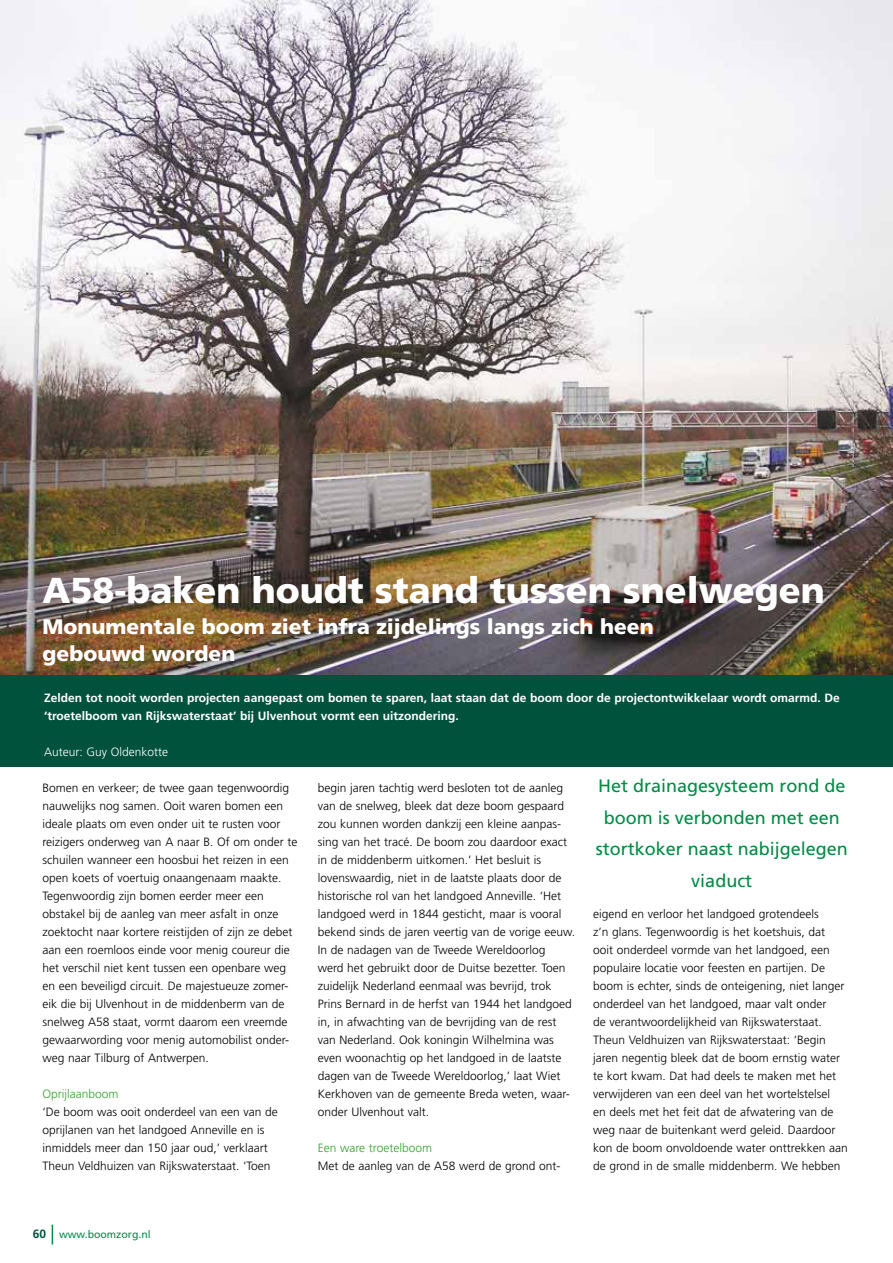
<style>
.page{position:relative;width:893px;height:1263px;background:#fff}
.page>*{position:absolute;margin:0;border:0;box-sizing:border-box;transform-origin:0 0}
.t1{font:900 36px "Frutiger";color:#fff}
.t2{font:900 21px/27px "Frutiger";color:#fff}
.t3{font:18px/31.5px "Frutiger";color:#008b45;text-align:center}
.t4{font:300 12px/18px "Frutiger";color:#000}
.t5{font:700 12px/18px "Frutiger";color:#fff}
.t6{font:300 12px "Frutiger";color:#35a32c}
.t7{font:300 12px "Frutiger";color:#fff}
.t8{font:10.5px "Frutiger";color:#008b45}
.s1{font-weight:700;font-size:12px;color:#00523c}
</style>
<div class="page">
<svg style="left:52px;top:1225px;width:1px;height:19px"></svg>
<img style="left:0;top:0;width:893px;height:675px">
<div style="left:0;top:675px;width:893px;height:91px;background:#00523c"></div>
<hr style="left:892px;top:0;width:1px;height:170px;background:#fecc00">
<h1 class="t1" style="left:43px;top:569px;width:784px">A58-baken houdt stand tussen snelwegen</h1>
<h2 class="t2" style="left:43px;top:613px;width:613px">Monumentale boom ziet infra zijdelings langs zich heen gebouwd worden</h2>
<p class="t5" style="left:44px;top:689px;width:797px">Zelden tot nooit worden projecten aangepast om bomen te sparen, laat staan dat de boom door de projectontwikkelaar wordt omarmd. De ‘troetelboom van Rijkswaterstaat’ bij Ulvenhout vormt een uitzondering.</p>
<p class="t7" style="left:44px;top:745px;width:126px">Auteur: Guy Oldenkotte</p>
<p class="t4" style="left:43px;top:779px;width:256px">Bomen en verkeer; de twee gaan tegenwoordig nauwelijks nog samen. Ooit waren bomen een ideale plaats om even onder uit te rusten voor reizigers onderweg van A naar B. Of om onder te schuilen wanneer een hoosbui het reizen in een open koets of voertuig onaangenaam maakte.<br>Tegenwoordig zijn bomen eerder meer een obstakel bij de aanleg van meer asfalt in onze zoektocht naar kortere reistijden of zijn ze debet aan een roemloos einde voor menig coureur die het verschil niet kent tussen een openbare weg en een beveiligd circuit. De majestueuze zomer&shy;eik die bij Ulvenhout in de middenberm van de snelweg A58 staat, vormt daarom een vreemde gewaarwording voor menig automobilist onder&shy;weg naar Tilburg of Antwerpen.</p>
<p class="t6" style="left:43px;top:1087px;width:78px">Oprijlaanboom</p>
<p class="t4" style="left:43px;top:1103px;width:237px">‘De boom was ooit onderdeel van een van de oprijlanen van het landgoed Anneville en is inmiddels meer dan 150 jaar oud,’ verklaart Theun Veldhuizen van Rijkswaterstaat. ‘Toen</p>
<p class="t4" style="left:318px;top:779px;width:259px">begin jaren tachtig werd besloten tot de aanleg van de snelweg, bleek dat deze boom gespaard zou kunnen worden dankzij een kleine aanpas&shy;sing van het tracé. De boom zou daardoor exact in de middenberm uitkomen.’ Het besluit is lovenswaardig, niet in de laatste plaats door de historische rol van het landgoed Anneville. ‘Het landgoed werd in 1844 gesticht, maar is vooral bekend sinds de jaren veertig van de vorige eeuw.<br>In de nadagen van de Tweede Wereldoorlog<br>werd het gebruikt door de Duitse bezetter. Toen zuidelijk Nederland eenmaal was bevrijd, trok Prins Bernard in de herfst van 1944 het landgoed in, in afwachting van de bevrijding van de rest van Nederland. Ook koningin Wilhelmina was even woonachtig op het landgoed in de laatste dagen van de Tweede Wereldoorlog,’ laat Wiet Kerkhoven van de gemeente Breda weten, waar&shy;onder Ulvenhout valt.</p>
<p class="t6" style="left:318px;top:1141px;width:116px">Een ware troetelboom</p>
<p class="t4" style="left:318px;top:1157px;width:244px">Met de aanleg van de A58 werd de grond ont-</p>
<h3 class="t3" style="left:596px;top:770px;width:254px">Het drainagesysteem rond de boom is verbonden met een stortkoker naast nabijgelegen viaduct</h3>
<p class="t4" style="left:593px;top:905px;width:256px">eigend en verloor het landgoed grotendeels<br>z’n glans. Tegenwoordig is het koetshuis, dat ooit onderdeel vormde van het landgoed, een populaire locatie voor feesten en partijen. De boom is echter, sinds de onteigening, niet langer onderdeel van het landgoed, maar valt onder<br>de verantwoordelijkheid van Rijkswaterstaat.<br>Theun Veldhuizen van Rijkswaterstaat: ‘Begin jaren negentig bleek dat de boom ernstig water te kort kwam. Dat had deels te maken met het verwijderen van een deel van het wortelstelsel<br>en deels met het feit dat de afwatering van de weg naar de buitenkant werd geleid. Daardoor kon de boom onvoldoende water onttrekken aan de grond in de smalle middenberm. We hebben</p>
<p class="t8" style="left:33px;top:1228px;width:119px"><span class="s1">60</span> www.boomzorg.nl</p>
</div>
